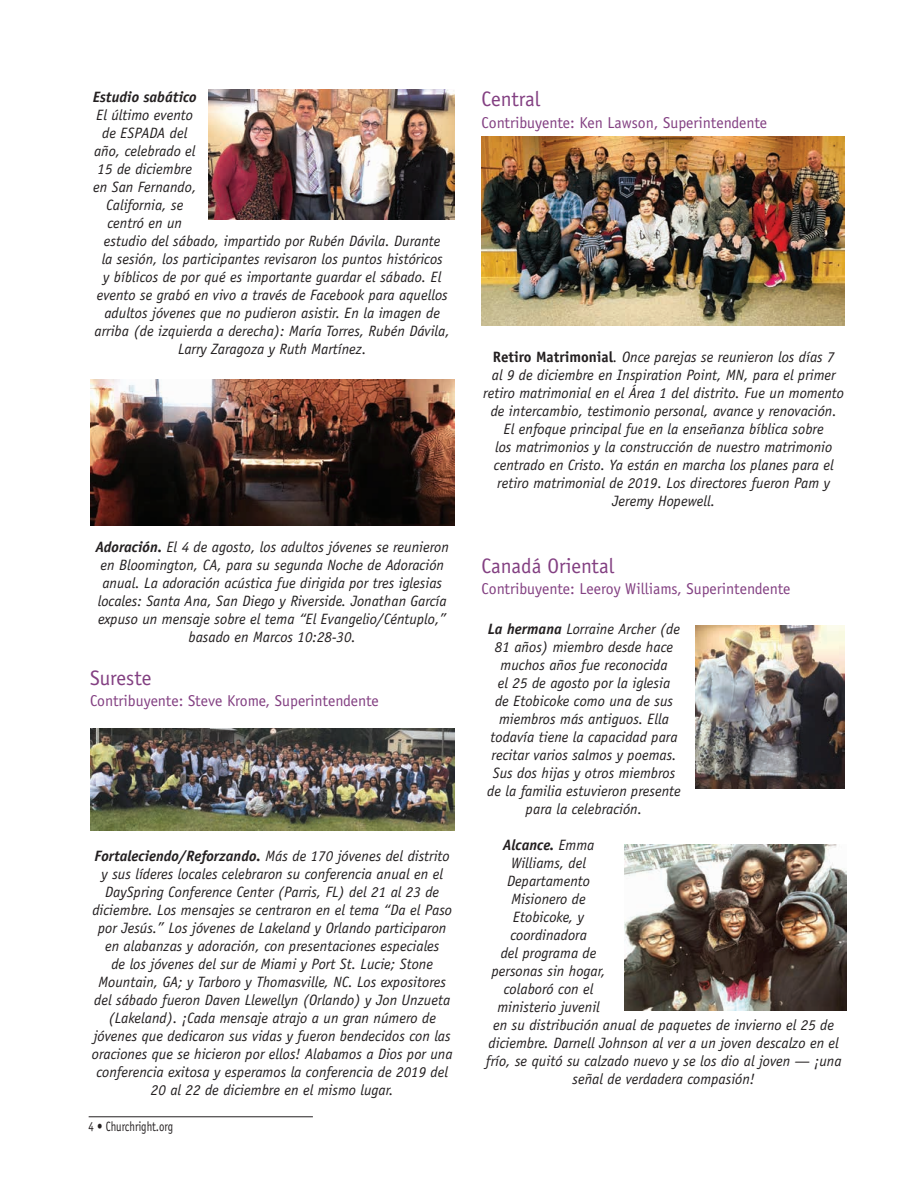
<style>
.page{position:relative;width:918px;height:1188px;background:#fff}
.page>*{position:absolute;margin:0;border:0;box-sizing:border-box;transform-origin:0 0}
.News_Title{font:21px "Officina Sans";color:#834082}
.News{font:15.75px "Officina Sans";color:#834082}
.t1{font:italic 15px/18px "Officina Sans";color:#231f20;text-align:center}
.t2{font:italic 700 15px "Officina Sans";color:#231f20}
.t3{font:13.5px "Officina Sans";color:#231f20;scale:.8 1}
.s1{font-weight:700}
.s2{font-weight:700;font-style:normal}
.s3{font-weight:400}
</style>
<div class="page">
<hr style="left:89px;top:1116px;width:224px;height:1px;background:#231f20">
<img style="left:209px;top:89px;width:246px;height:131px">
<img style="left:90px;top:379px;width:364px;height:146px">
<img style="left:90px;top:728px;width:365px;height:103px">
<img style="left:696px;top:626px;width:149px;height:162px">
<img style="left:625px;top:845px;width:221px;height:166px">
<img style="left:482px;top:136px;width:363px;height:190px">
<p class="t2" style="left:93px;top:88px;width:105px">Estudio sabático</p>
<p class="t1" style="left:96px;top:106px;width:98px">El último evento</p>
<p class="t1" style="left:102px;top:124px;width:86px">de ESPADA del</p>
<p class="t1" style="left:94px;top:142px;width:103px">año, celebrado el</p>
<p class="t1" style="left:98px;top:160px;width:96px">15 de diciembre</p>
<p class="t1" style="left:93px;top:178px;width:105px">en San Fernando,</p>
<p class="t1" style="left:106px;top:196px;width:79px">California, se</p>
<p class="t1" style="left:107px;top:214px;width:76px">centró en un</p>
<p class="t1" style="left:104px;top:232px;width:338px">estudio del sábado, impartido por Rubén Dávila. Durante</p>
<p class="t1" style="left:102px;top:250px;width:343px">la sesión, los participantes revisaron los puntos históricos</p>
<p class="t1" style="left:103px;top:268px;width:340px">y bíblicos de por qué es importante guardar el sábado. El</p>
<p class="t1" style="left:97px;top:286px;width:353px">evento se grabó en vivo a través de Facebook para aquellos</p>
<p class="t1" style="left:104px;top:304px;width:337px">adultos jóvenes que no pudieron asistir. En la imagen de</p>
<p class="t1" style="left:95px;top:322px;width:357px">arriba (de izquierda a derecha): María Torres, Rubén Dávila,</p>
<p class="t1" style="left:178px;top:340px;width:190px">Larry Zaragoza y Ruth Martínez.</p>
<p class="t1" style="left:96px;top:538px;width:355px"><span class="s1">Adoración.</span> El 4 de agosto, los adultos jóvenes se reunieron en Bloomington, CA, para su segunda Noche de Adoración anual. La adoración acústica fue dirigida por tres iglesias locales: Santa Ana, San Diego y Riverside. Jonathan García expuso un mensaje sobre el tema “El Evangelio/Céntuplo,” basado en Marcos 10:28-30.</p>
<p class="News_Title" style="left:90px;top:665px;width:63px">Sureste</p>
<p class="News" style="left:90px;top:692px;width:290px">Contribuyente: Steve Krome, Superintendente</p>
<p class="t1" style="left:92px;top:847px;width:362px"><span class="s1">Fortaleciendo/Reforzando.</span> Más de 170 jóvenes del distrito y sus líderes locales celebraron su conferencia anual en el DaySpring Conference Center (Parris, FL) del 21 al 23 de diciembre. Los mensajes se centraron en el tema “Da el Paso por Jesús.” Los jóvenes de Lakeland y Orlando participaron en alabanzas y adoración, con presentaciones especiales<br>de los jóvenes del sur de Miami y Port St. Lucie; Stone Mountain, GA; y Tarboro y Thomasville, NC. Los expositores del sábado fueron Daven Llewellyn (Orlando) y Jon Unzueta (Lakeland). ¡Cada mensaje atrajo a un gran número de jóvenes que dedicaron sus vidas y fueron bendecidos con las oraciones que se hicieron por ellos! Alabamos a Dios por una conferencia exitosa y esperamos la conferencia de 2019 del 20 al 22 de diciembre en el mismo lugar.</p>
<p class="t3" style="left:89px;top:1119px;width:107px">4 • Churchright.org</p>
<p class="News_Title" style="left:482px;top:86px;width:60px">Central</p>
<p class="News" style="left:482px;top:113px;width:287px">Contribuyente: Ken Lawson, Superintendente</p>
<p class="t1" style="left:483px;top:347px;width:362px"><span class="s2">Retiro Matrimonial</span>. Once parejas se reunieron los días 7<br>al 9 de diciembre en Inspiration Point, MN, para el primer retiro matrimonial en el Área 1 del distrito. Fue un momento de intercambio, testimonio personal, avance y renovación.<br>El enfoque principal fue en la enseñanza bíblica sobre<br>los matrimonios y la construcción de nuestro matrimonio centrado en Cristo. Ya están en marcha los planes para el retiro matrimonial de 2019. Los directores fueron Pam y Jeremy Hopewell.</p>
<p class="News_Title" style="left:482px;top:553px;width:134px">Canadá Oriental</p>
<p class="News" style="left:482px;top:580px;width:311px">Contribuyente: Leeroy Williams, Superintendente</p>
<p class="t1" style="left:487px;top:620px;width:195px"><span class="s1">La hermana</span> Lorraine Archer (de<br>81 años) miembro desde hace muchos años fue reconocida<br>el 25 de agosto por la iglesia<br>de Etobicoke como una de sus miembros más antiguos. Ella todavía tiene la capacidad para recitar varios salmos y poemas.<br>Sus dos hijas y otros miembros de la familia estuvieron presente para la celebración.</p>
<p class="t2" style="left:503px;top:836px;width:93px">Alcance. <span class="s3">Emma</span></p>
<p class="t1" style="left:511px;top:854px;width:76px">Williams, del</p>
<p class="t1" style="left:507px;top:872px;width:84px">Departamento</p>
<p class="t1" style="left:511px;top:890px;width:76px">Misionero de</p>
<p class="t1" style="left:513px;top:908px;width:72px">Etobicoke, y</p>
<p class="t1" style="left:510px;top:926px;width:78px">coordinadora</p>
<p class="t1" style="left:501px;top:944px;width:97px">del programa de</p>
<p class="t1" style="left:492px;top:962px;width:115px">personas sin hogar,</p>
<p class="t1" style="left:504px;top:980px;width:91px">colaboró con el</p>
<p class="t1" style="left:497px;top:998px;width:104px">ministerio juvenil</p>
<p class="t1" style="left:493px;top:1016px;width:342px">en su distribución anual de paquetes de invierno el 25 de</p>
<p class="t1" style="left:489px;top:1034px;width:352px">diciembre. Darnell Johnson al ver a un joven descalzo en el</p>
<p class="t1" style="left:486px;top:1052px;width:357px">frío, se quitó su calzado nuevo y se los dio al joven — ¡una</p>
<p class="t1" style="left:573px;top:1070px;width:184px">señal de verdadera compasión!</p>
</div>
